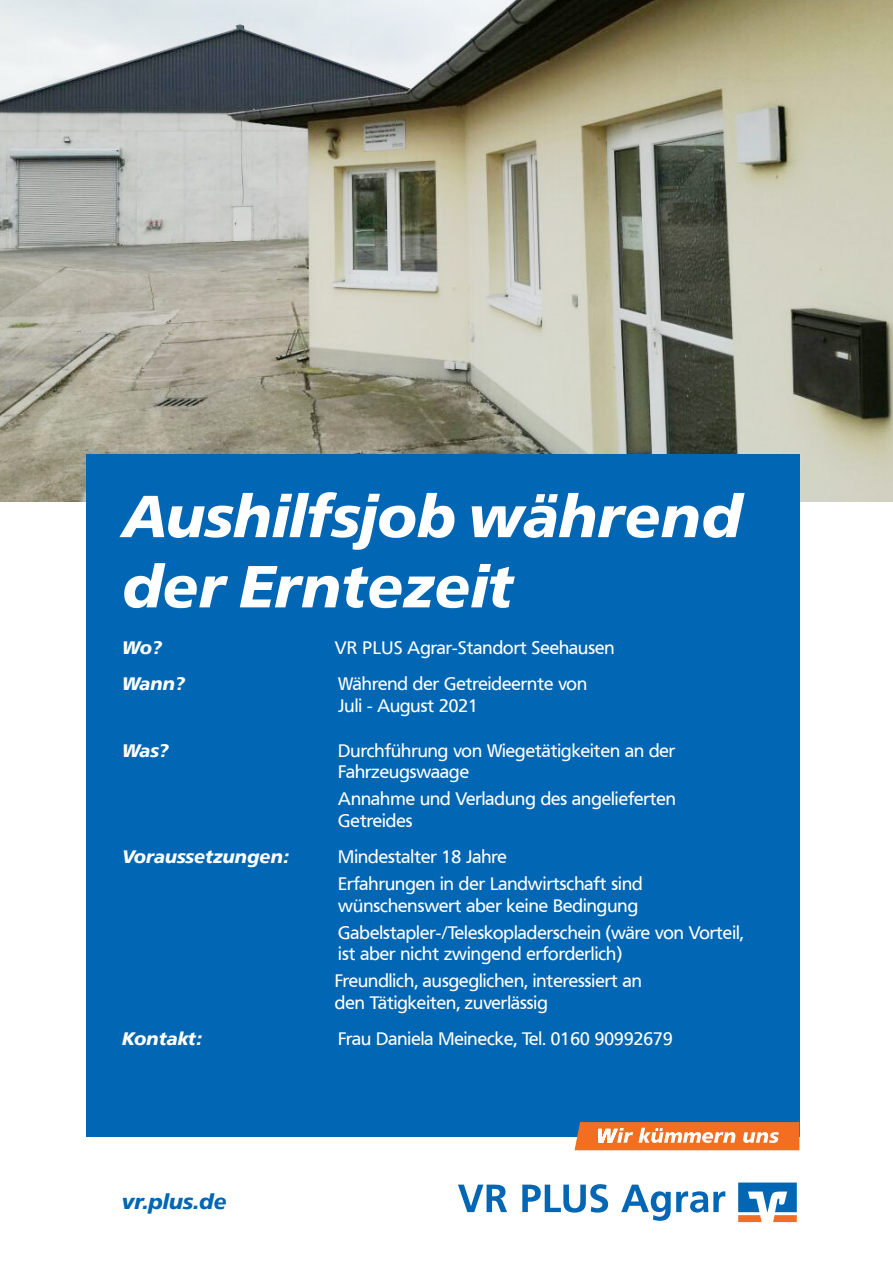
<style>
.page{position:relative;width:893px;height:1263px;background:#fff}
.page>*{position:absolute;margin:0;border:0;box-sizing:border-box;transform-origin:0 0}
.t1{font:italic 700 58.5px/70.2px "Frutiger VR";color:#fff}
.t2{font:italic 700 21px "Frutiger VR";color:#0166b3}
.t3{font:18px/21.6px "Frutiger VR";color:#fff}
.t4{font:italic 700 18px "Frutiger VR";color:#fff}
</style>
<div class="page">
<img style="left:0;top:0;width:893px;height:502px">
<div style="left:86px;top:455px;width:713px;height:682px;background:#0166b3"></div>
<svg style="left:458px;top:1184px;width:49px;height:28px"></svg>
<svg style="left:522px;top:1184px;width:86px;height:28px"></svg>
<svg style="left:621px;top:1184px;width:104px;height:37px"></svg>
<svg style="left:738px;top:1182px;width:59px;height:40px"></svg>
<svg style="left:574px;top:1122px;width:225px;height:28px;background:#f1894d"></svg>
<h1 class="t1" style="left:122px;top:482px;width:621px">Aushilfsjob während der Erntezeit</h1>
<p class="t4" style="left:122px;top:637px;width:41px">Wo?</p>
<p class="t3" style="left:335px;top:637px;width:281px">VR PLUS Agrar-Standort Seehausen</p>
<p class="t4" style="left:122px;top:673px;width:64px">Wann?</p>
<p class="t3" style="left:338px;top:673px;width:250px">Während der Getreideernte von<br>Juli - August 2021</p>
<p class="t4" style="left:122px;top:740px;width:48px">Was?</p>
<p class="t3" style="left:338px;top:740px;width:338px">Durchführung von Wiegetätigkeiten an der<br>Fahrzeugswaage</p>
<p class="t3" style="left:338px;top:788px;width:339px">Annahme und Verladung des angelieferten<br>Getreides</p>
<p class="t4" style="left:122px;top:846px;width:168px">Voraussetzungen:</p>
<p class="t3" style="left:338px;top:843px;width:306px;line-height:27px">Mindestalter 18 Jahre<br>Erfahrungen in der Landwirtschaft sind</p>
<p class="t3" style="left:338px;top:892px;width:407px;line-height:27px">wünschenswert aber keine Bedingung<br>Gabelstapler-/Teleskopladerschein (wäre von Vorteil,</p>
<p class="t3" style="left:335px;top:941px;width:308px;line-height:27px">ist aber nicht zwingend erforderlich)<br>Freundlich, ausgeglichen, interessiert an</p>
<p class="t3" style="left:335px;top:992px;width:214px">den Tätigkeiten, zuverlässig</p>
<p class="t4" style="left:122px;top:1028px;width:81px">Kontakt:</p>
<p class="t3" style="left:338px;top:1028px;width:336px">Frau Daniela Meinecke, Tel. 0160 90992679</p>
<p class="t2" style="left:122px;top:1189px;width:106px">vr.plus.de</p>
</div>
